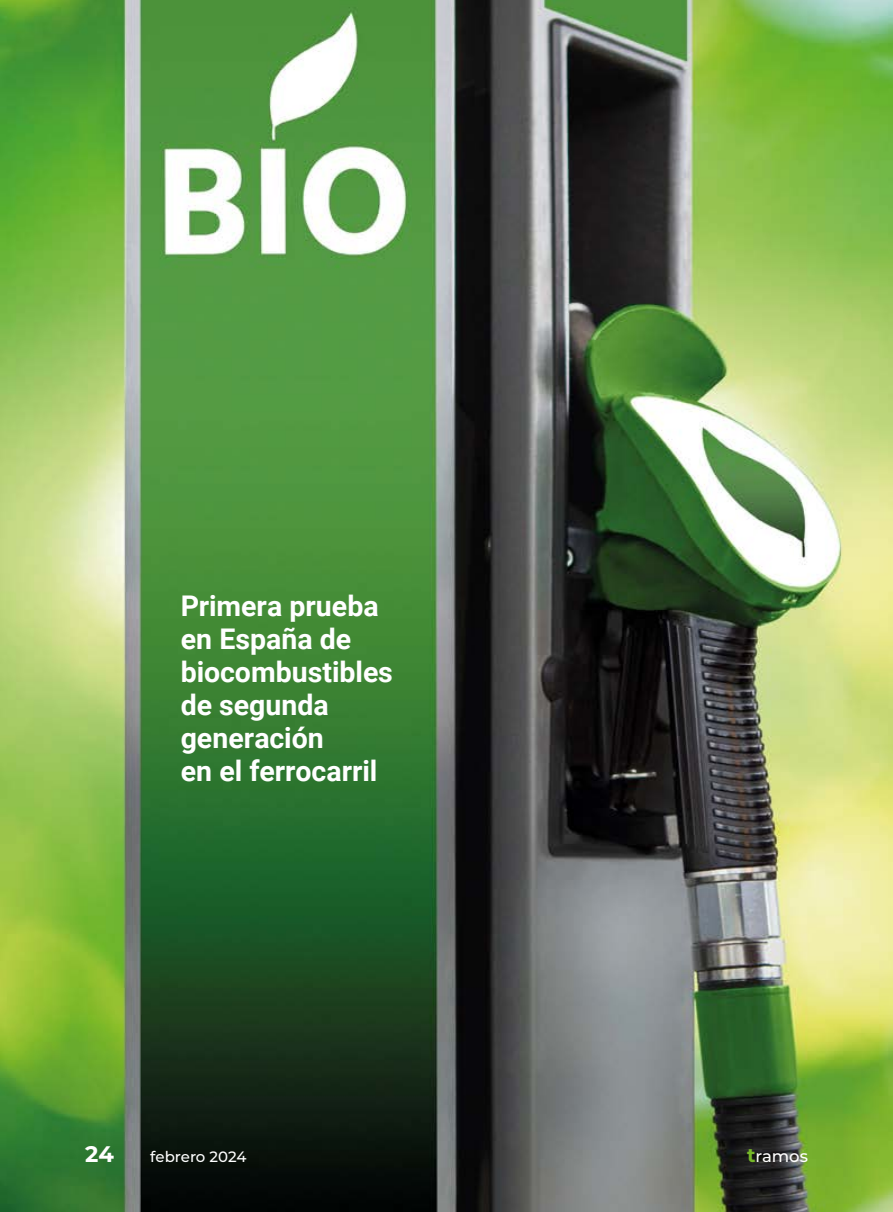
<style>
.page{position:relative;width:893px;height:1212px;background:#fff}
.page>*{position:absolute;margin:0;border:0;box-sizing:border-box;transform-origin:0 0}
.t1{font:700 28.5px/33px "Roboto";color:#fff}
.t2{font:700 22.5px "Montserrat";color:#fff}
.t3{font:500 16.5px "Montserrat";letter-spacing:-.005em;color:#fff}
.t4{font:500 15px "Montserrat";letter-spacing:-.005em;color:#fff}
.s1{font-weight:700;font-size:19.5px;color:#76b828}
</style>
<div class="page">
<img style="left:0;top:0;width:893px;height:1212px">
<p class="t1" style="left:181px;top:588px;width:214px">Primera prueba en España de biocombustibles de segunda generación<br>en el ferrocarril</p>
<p class="t2" style="left:85px;top:1137px;width:30px">24</p>
<p class="t4" style="left:150px;top:1146px;width:98px">febrero 2024</p>
<p class="t3" style="left:747px;top:1144px;width:62px"><span class="s1">t</span>ramos</p>
</div>
